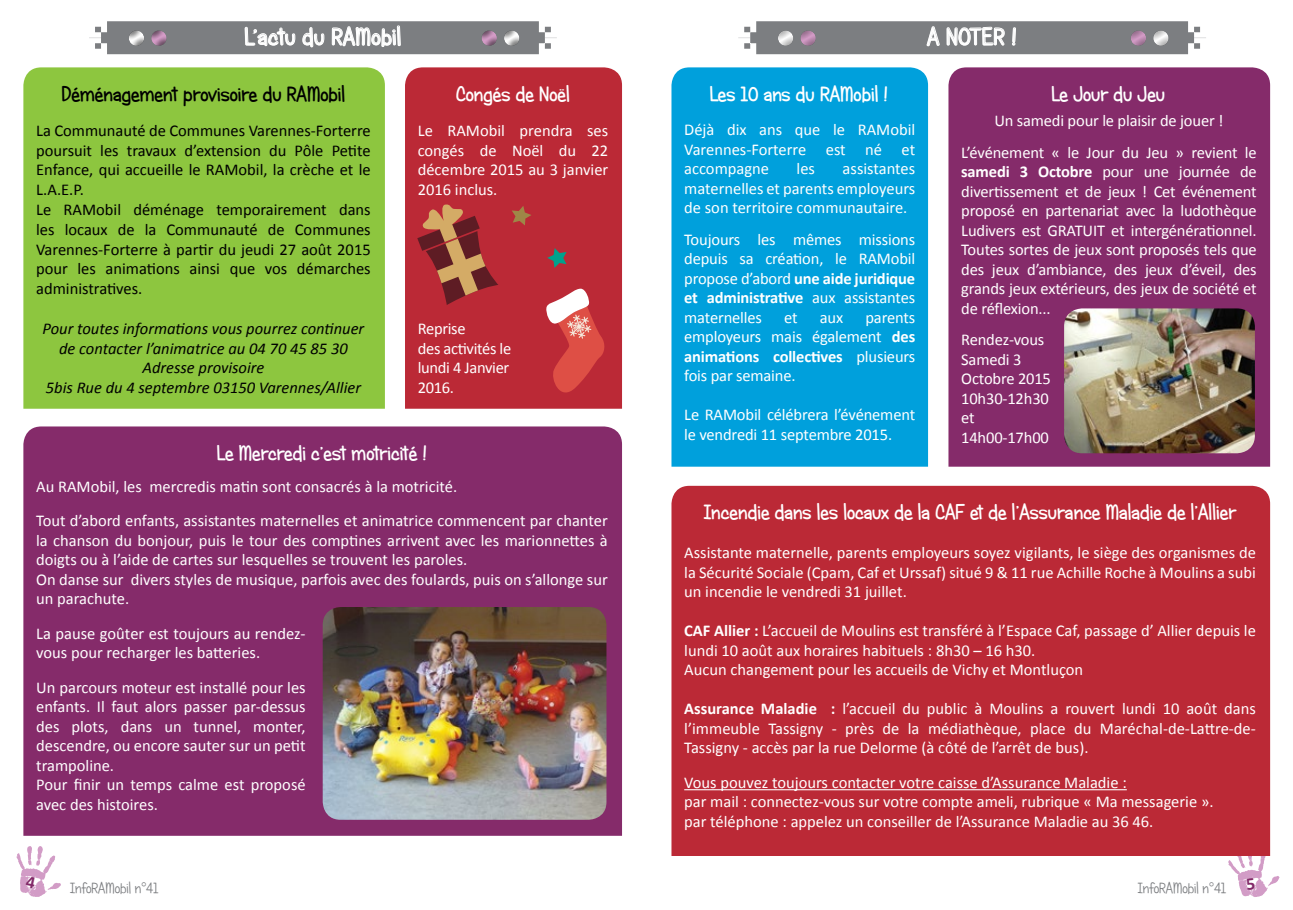
<style>
.page{position:relative;width:1293px;height:910px;background:#fff}
.page>*{position:absolute;margin:0;border:0;box-sizing:border-box;transform-origin:0 0}
.t1{font:24px "Candy Round BTN Bold";letter-spacing:.02em;color:#fff}
.t2{font:21px "Candy Round BTN Bold";color:#fff}
.t3{font:21px "Candy Round BTN Bold";color:#000}
.t4{font:16.5px/19.5px "Calibri";color:#fff;text-align:justify}
.t5{font:16.5px/19.8px "Calibri";color:#000}
.t6{font:italic 16.5px/19.8px "Calibri";color:#000;text-align:center}
.t7{font:16.5px/19.8px "Calibri";letter-spacing:-.02em;color:#fff}
.t8{font:15px "Candy Round BTN";color:#7c7e81}
.s1{font-weight:700}
</style>
<div class="page">
<svg style="left:89px;top:21px;width:468px;height:34px;background:#919295"></svg>
<svg style="left:738px;top:21px;width:468px;height:150px"></svg>
<div style="left:23px;top:67px;width:362px;height:342px;background:#8dc63f"></div>
<div style="left:671px;top:67px;width:257px;height:400px;background:#00a0dc"></div>
<div style="left:948px;top:67px;width:322px;height:400px;background:#852b6a"></div>
<div style="left:23px;top:426px;width:599px;height:410px;background:#852b6a"></div>
<div style="left:671px;top:486px;width:599px;height:370px;background:#bb2936"></div>
<hr style="left:684px;top:789px;width:442px;height:1px;background:#fff">
<div style="left:405px;top:67px;width:217px;height:342px;background:#bb2936"></div>
<img style="left:323px;top:607px;width:283px;height:213px">
<img style="left:1064px;top:308px;width:191px;height:145px">
<svg style="left:546px;top:289px;width:60px;height:114px;background:#d15658"></svg>
<svg style="left:417px;top:204px;width:81px;height:101px;background:#a7443c"></svg>
<svg style="left:512px;top:206px;width:19px;height:19px"></svg>
<svg style="left:547px;top:248px;width:19px;height:20px"></svg>
<svg style="left:16px;top:846px;width:45px;height:51px"></svg>
<svg style="left:1228px;top:847px;width:51px;height:50px"></svg>
<h1 class="t1" style="left:245px;top:22px;width:158px">L’actu du RAMobil</h1>
<h1 class="t1" style="left:927px;top:22px;width:91px">A NOTER !</h1>
<p class="t3" style="left:62px;top:81px;width:285px">Déménagement provisoire du RAMobil</p>
<p class="t5" style="left:36px;top:120px;width:336px">La Communauté de Communes Varennes-Forterre poursuit les travaux d’extension du Pôle Petite Enfance, qui accueille le RAMobil, la crèche et le L.A.E.P.<br>Le RAMobil déménage temporairement dans les locaux de la Communauté de Communes Varennes-Forterre à partir du jeudi 27 août 2015 pour les animations ainsi que vos démarches administratives.</p>
<p class="t6" style="left:43px;top:318px;width:323px">Pour toutes informations vous pourrez continuer de contacter l’animatrice au 04 70 45 85 30<br>Adresse provisoire<br>5bis Rue du 4 septembre 03150 Varennes/Allier</p>
<p class="t2" style="left:456px;top:81px;width:115px">Congés de Noël</p>
<p class="t4" style="left:418px;top:120px;width:192px">Le RAMobil prendra ses congés de Noël du 22 décembre 2015 au 3 janvier 2016 inclus.</p>
<p class="t2" style="left:709px;top:81px;width:180px">Les 10 ans du RAMobil !</p>
<p class="t4" style="left:684px;top:120px;width:232px">Déjà dix ans que le RAMobil Varennes-Forterre est né et accompagne</p>
<p class="t2" style="left:1051px;top:81px;width:115px">Le Jour du Jeu</p>
<p class="t4" style="left:961px;top:105px;width:297px;line-height:31.5px;text-align:center">Un samedi pour le plaisir de jouer !<br>L’événement « le Jour du Jeu » revient le</p>
<p class="t4" style="left:961px;top:162px;width:297px"><span class="s1">samedi 3 Octobre</span> pour une journée de divertissement et de jeux ! Cet événement proposé en partenariat avec la ludothèque Ludivers est GRATUIT et intergénérationnel.<br>Toutes sortes de jeux sont proposés tels que des jeux d’ambiance, des jeux d’éveil, des grands jeux extérieurs, des jeux de société et de réflexion...</p>
<p class="t4" style="left:961px;top:330px;width:91px;text-align:left">Rendez-vous<br>Samedi 3<br>Octobre 2015<br>10h30-12h30 et<br>14h00-17h00</p>
<p class="t4" style="left:796px;top:159px;width:20px">les</p>
<p class="t4" style="left:684px;top:159px;width:232px;text-indent:158px">assistantes maternelles et parents employeurs de son territoire communautaire.</p>
<p class="t4" style="left:684px;top:230px;width:232px">Toujours les mêmes missions depuis sa création, le RAMobil propose d’abord <span class="s1">une aide juridique et administrative</span> aux assistantes maternelles</p>
<p class="t4" style="left:684px;top:308px;width:232px;text-indent:181px">parents employeurs mais également <span class="s1">des animations collectives</span> plusieurs fois par semaine.</p>
<p class="t4" style="left:684px;top:405px;width:232px">Le RAMobil célébrera l’événement le vendredi 11 septembre 2015.</p>
<p class="t4" style="left:784px;top:308px;width:15px">et</p>
<p class="t4" style="left:820px;top:308px;width:25px">aux</p>
<p class="t7" style="left:418px;top:318px;width:95px">Reprise<br>des activités le lundi 4 Janvier<br>2016.</p>
<p class="t2" style="left:217px;top:441px;width:212px">Le Mercredi c’est motricité !</p>
<p class="t4" style="left:36px;top:469px;width:573px;line-height:34.5px">Au RAMobil, les mercredis matin sont consacrés à la motricité.<br>Tout d’abord enfants, assistantes maternelles et animatrice commencent par chanter</p>
<p class="t4" style="left:36px;top:530px;width:573px;text-align:left">la chanson du bonjour, puis le tour des comptines arrivent avec les marionnettes à doigts ou à l’aide de cartes sur lesquelles se trouvent les paroles.<br>On danse sur divers styles de musique, parfois avec des foulards, puis on s’allonge sur un parachute.</p>
<p class="t4" style="left:36px;top:623px;width:271px">La pause goûter est toujours au rendez&shy;vous pour recharger les batteries.</p>
<p class="t4" style="left:36px;top:677px;width:271px;text-align:left">Un parcours moteur est installé pour les enfants. Il faut alors passer par-dessus des plots, dans un tunnel, monter, descendre, ou encore sauter sur un petit trampoline.<br>Pour finir un temps calme est proposé avec des histoires.</p>
<p class="t2" style="left:704px;top:500px;width:534px">Incendie dans les locaux de la CAF et de l’Assurance Maladie de l’Allier</p>
<p class="t4" style="left:684px;top:543px;width:573px">Assistante maternelle, parents employeurs soyez vigilants, le siège des organismes de la Sécurité Sociale (Cpam, Caf et Urssaf) situé 9 &amp; 11 rue Achille Roche à Moulins a subi un incendie le vendredi 31 juillet.</p>
<p class="t4" style="left:684px;top:621px;width:573px;text-align:left"><span class="s1">CAF Allier :</span> L’accueil de Moulins est transféré à l’Espace Caf, passage d’ Allier depuis le lundi 10 août aux horaires habituels : 8h30 – 16 h30.<br>Aucun changement pour les accueils de Vichy et Montluçon</p>
<p class="t4" style="left:684px;top:699px;width:573px"><span class="s1">Assurance Maladie :</span> l’accueil du public à Moulins a rouvert lundi 10 août dans l’immeuble Tassigny - près de la médiathèque, place du Maréchal-de-Lattre-de-Tassigny - accès par la rue Delorme (à côté de l’arrêt de bus).</p>
<p class="t4" style="left:684px;top:773px;width:531px;text-align:left">Vous pouvez toujours contacter votre caisse d’Assurance Maladie :<br>par mail : connectez-vous sur votre compte ameli, rubrique « Ma messagerie ». par téléphone : appelez un conseiller de l’Assurance Maladie au 36 46.</p>
<p class="t8" style="left:70px;top:879px;width:90px">InfoRAMobil n°41</p>
<p class="t8" style="left:1138px;top:879px;width:90px">InfoRAMobil n°41</p>
</div>
